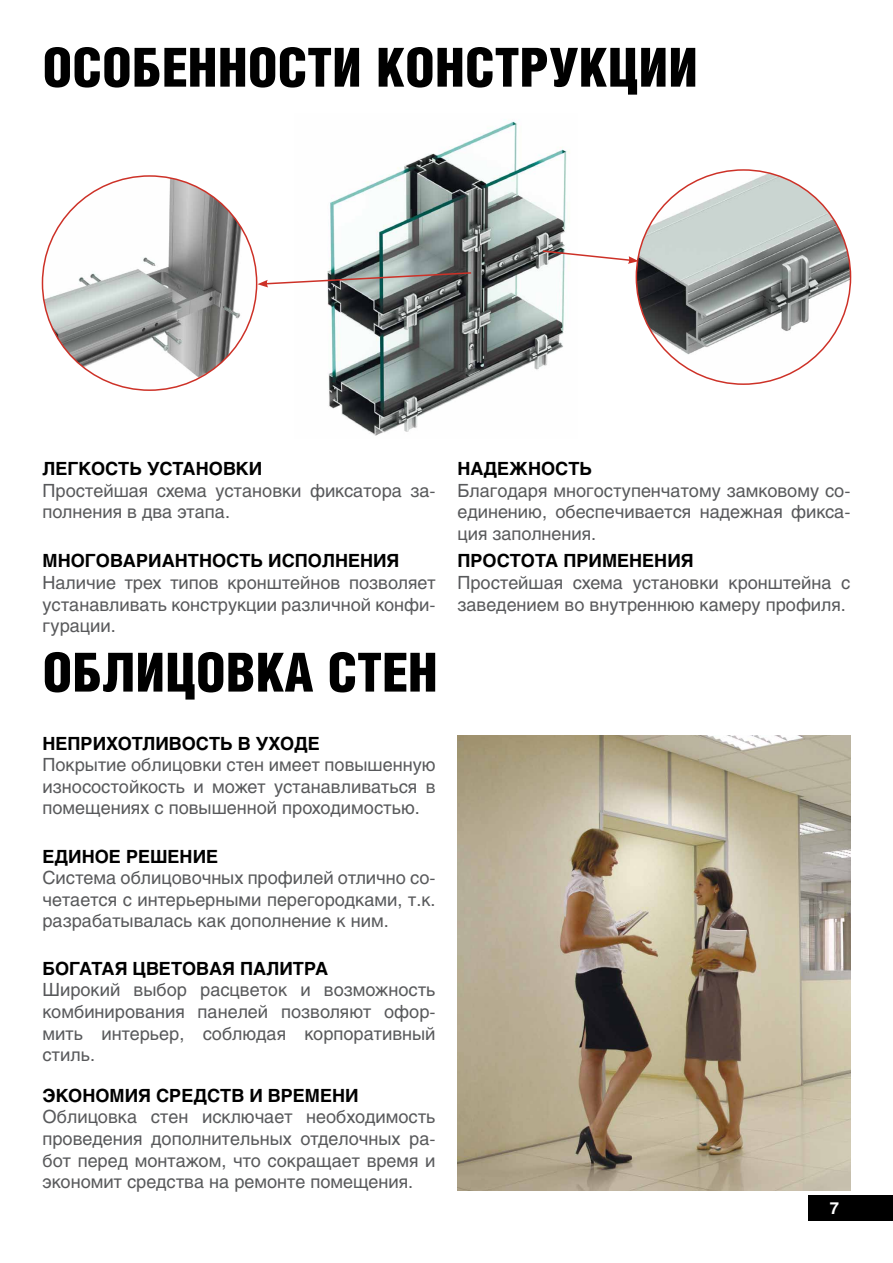
<style>
.page{position:relative;width:893px;height:1263px;background:#fff}
.page>*{position:absolute;margin:0;border:0;box-sizing:border-box;transform-origin:0 0}
.t1{font:900 54px "Helios Cond";color:#000}
.t2{font:18px/21.6px "Helios";color:#58595b;text-align:justify}
.t3{font:700 18px "Helios";color:#000}
.t4{font:700 16.5px "Helios";color:#fff}
</style>
<div class="page">
<div style="left:808px;top:1195px;width:85px;height:26px;background:#000"></div>
<img style="left:327px;top:119px;width:243px;height:317px">
<img style="left:457px;top:736px;width:393px;height:454px">
<img style="left:42px;top:176px;width:215px;height:214px;border-radius:107px">
<img style="left:636px;top:170px;width:214px;height:214px;border-radius:107px">
<svg style="left:257px;top:271px;width:216px;height:16px"></svg>
<svg style="left:541px;top:249px;width:98px;height:15px"></svg>
<h1 class="t1" style="left:43px;top:37px;width:624px">Особенности конструкции</h1>
<p class="t3" style="left:43px;top:458px;width:221px">Легкость установки</p>
<p class="t2" style="left:43px;top:479px;width:395px">Простейшая схема установки фиксатора за&shy;полнения в два этапа.</p>
<p class="t3" style="left:43px;top:551px;width:358px">многовариантность исполнения</p>
<p class="t2" style="left:43px;top:572px;width:395px">Наличие трех типов кронштейнов позволяет устанавливать конструкции различной конфи&shy;гурации.</p>
<h1 class="t1" style="left:43px;top:641px;width:397px">Облицовка стен</h1>
<p class="t3" style="left:43px;top:733px;width:279px">неприхотливость в уходе</p>
<p class="t2" style="left:43px;top:754px;width:395px">Покрытие облицовки стен имеет повышенную износостойкость и может устанавливаться в помещениях с повышенной проходимостью.</p>
<p class="t3" style="left:43px;top:846px;width:177px">единое решение</p>
<p class="t2" style="left:43px;top:867px;width:395px">Система облицовочных профилей отлично со&shy;четается с интерьерными перегородками, т.к. разрабатывалась как дополнение к ним.</p>
<p class="t3" style="left:43px;top:958px;width:287px">богатая цветовая палитра</p>
<p class="t2" style="left:43px;top:979px;width:395px">Широкий выбор расцветок и возможность комбинирования панелей позволяют офор&shy;мить интерьер, соблюдая корпоративный стиль.</p>
<p class="t3" style="left:43px;top:1085px;width:318px">экономия средств и времени</p>
<p class="t2" style="left:43px;top:1106px;width:395px">Облицовка стен исключает необходимость проведения дополнительных отделочных ра&shy;бот перед монтажом, что сокращает время и экономит средства на ремонте помещения.</p>
<p class="t3" style="left:457px;top:458px;width:136px">надежность</p>
<p class="t2" style="left:457px;top:479px;width:395px">Благодаря многоступенчатому замковому со&shy;единению, обеспечивается надежная фикса&shy;ция заполнения.</p>
<p class="t3" style="left:457px;top:551px;width:14px">ПРОСТОТА</p>
<p class="t3" style="left:563px;top:551px;width:14px">ПРИМЕНЕНИЯ</p>
<p class="t2" style="left:457px;top:572px;width:395px">Простейшая схема установки кронштейна с заведением во внутреннюю камеру профиля.</p>
<p class="t4" style="left:830px;top:1199px;width:11px">7</p>
</div>
